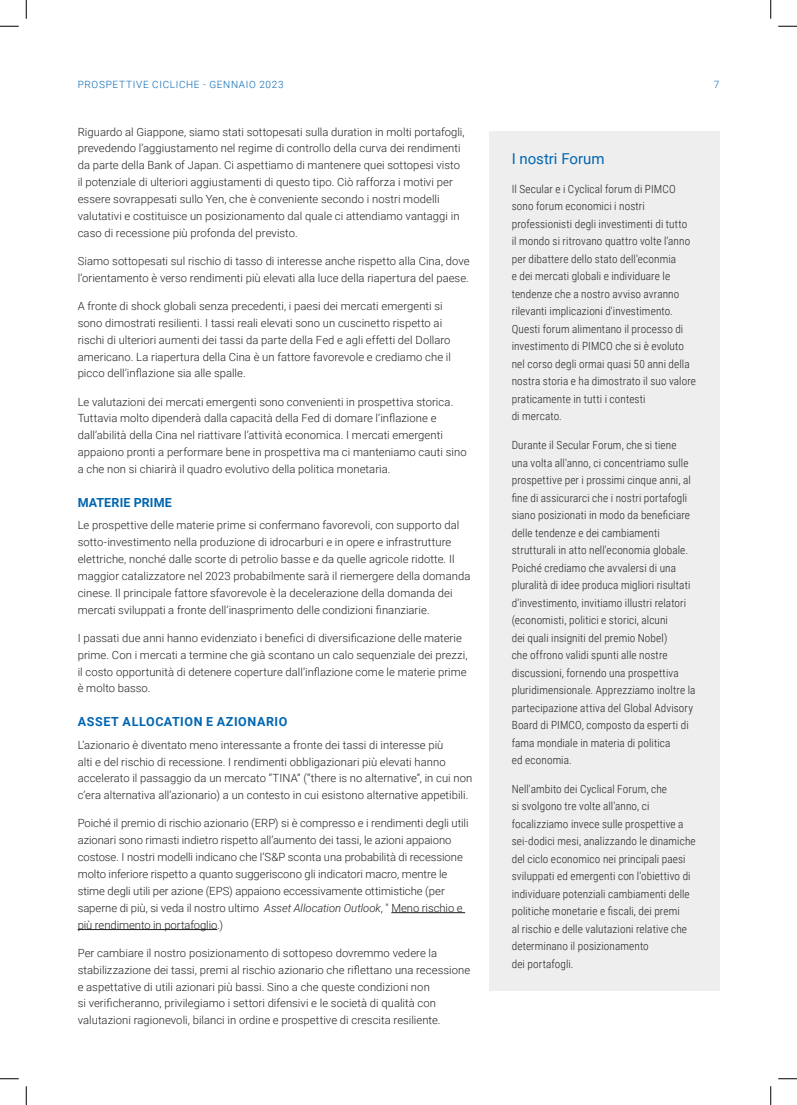
<style>
.page{position:relative;width:797px;height:1105px;background:#fff}
.page>*{position:absolute;margin:0;border:0;box-sizing:border-box;transform-origin:0 0}
.Callout_Body_Rob_R_1{font:15px "Roboto";color:#0165b1}
.Subhead_Rob_B_10_14{font:700 12.5px "Roboto";letter-spacing:.045em;color:#0165b1}
.Subhead_Rob_B_10_14-2{font:700 12.5px "Roboto";letter-spacing:.01em;color:#0165b1}
.Body_Copy_Rob_L_9_14{font:300 11.25px/16.9px "Roboto";letter-spacing:.005em;color:#231f20}
.Author_Title_Rob_L_8{font:300 11.25px/17.5px "Roboto Condensed";letter-spacing:.01em;color:#231f20}
.t1{font:300 10px "Roboto";letter-spacing:.065em;color:#0165b1}
.s1{font-style:italic}
</style>
<div class="page">
<hr style="left:391px;top:912px;width:74px;height:1px;background:#231f20">
<hr style="left:78px;top:929px;width:139px;height:1px;background:#231f20">
<div style="left:489px;top:131px;width:230px;height:859px;background:#eeeeef"></div>
<svg style="left:0;top:25px;width:19px;height:2px"></svg>
<svg style="left:778px;top:25px;width:19px;height:2px"></svg>
<svg style="left:0;top:1078px;width:19px;height:1px"></svg>
<svg style="left:778px;top:1078px;width:19px;height:1px"></svg>
<svg style="left:25px;top:0;width:2px;height:19px"></svg>
<svg style="left:25px;top:1086px;width:2px;height:19px"></svg>
<svg style="left:770px;top:0;width:1px;height:19px"></svg>
<svg style="left:770px;top:1086px;width:1px;height:19px"></svg>
<p class="t1" style="left:78px;top:77px;width:207px">PROSPETTIVE CICLICHE - GENNAIO 2023</p>
<p class="t1" style="left:713px;top:77px;width:7px">7</p>
<p class="Body_Copy_Rob_L_9_14" style="left:78px;top:123px;width:388px">Riguardo al Giappone, siamo stati sottopesati sulla duration in molti portafogli, prevedendo l’aggiustamento nel regime di controllo della curva dei rendimenti da parte della Bank of Japan. Ci aspettiamo di mantenere quei sottopesi visto il potenziale di ulteriori aggiustamenti di questo tipo. Ciò rafforza i motivi per essere sovrappesati sullo Yen, che è conveniente secondo i nostri modelli valutativi e costituisce un posizionamento dal quale ci attendiamo vantaggi in caso di recessione più profonda del previsto.</p>
<p class="Body_Copy_Rob_L_9_14" style="left:78px;top:252px;width:393px">Siamo sottopesati sul rischio di tasso di interesse anche rispetto alla Cina, dove l’orientamento è verso rendimenti più elevati alla luce della riapertura del paese.</p>
<p class="Body_Copy_Rob_L_9_14" style="left:78px;top:297px;width:375px">A fronte di shock globali senza precedenti, i paesi dei mercati emergenti si sono dimostrati resilienti. I tassi reali elevati sono un cuscinetto rispetto ai rischi di ulteriori aumenti dei tassi da parte della Fed e agli effetti del Dollaro americano. La riapertura della Cina è un fattore favorevole e crediamo che il picco dell’inflazione sia alle spalle.</p>
<p class="Body_Copy_Rob_L_9_14" style="left:78px;top:393px;width:390px">Le valutazioni dei mercati emergenti sono convenienti in prospettiva storica.<br>Tuttavia molto dipenderà dalla capacità della Fed di domare l’inflazione e dall’abilità della Cina nel riattivare l’attività economica. I mercati emergenti appaiono pronti a performare bene in prospettiva ma ci manteniamo cauti sino a che non si chiarirà il quadro evolutivo della politica monetaria.</p>
<p class="Subhead_Rob_B_10_14-2" style="left:78px;top:494px;width:96px">MATERIE PRIME</p>
<p class="Body_Copy_Rob_L_9_14" style="left:78px;top:516px;width:394px">Le prospettive delle materie prime si confermano favorevoli, con supporto dal sotto-investimento nella produzione di idrocarburi e in opere e infrastrutture elettriche, nonché dalle scorte di petrolio basse e da quelle agricole ridotte. Il maggior catalizzatore nel 2023 probabilmente sarà il riemergere della domanda cinese. Il principale fattore sfavorevole è la decelerazione della domanda dei mercati sviluppati a fronte dell’inasprimento delle condizioni finanziarie.</p>
<p class="Body_Copy_Rob_L_9_14" style="left:78px;top:629px;width:391px">I passati due anni hanno evidenziato i benefici di diversificazione delle materie prime. Con i mercati a termine che già scontano un calo sequenziale dei prezzi, il costo opportunità di detenere coperture dall’inflazione come le materie prime è molto basso.</p>
<p class="Subhead_Rob_B_10_14" style="left:78px;top:713px;width:211px">ASSET ALLOCATION E AZIONARIO</p>
<p class="Body_Copy_Rob_L_9_14" style="left:78px;top:736px;width:396px">L’azionario è diventato meno interessante a fronte dei tassi di interesse più<br>alti e del rischio di recessione. I rendimenti obbligazionari più elevati hanno accelerato il passaggio da un mercato “TINA” (“there is no alternative”, in cui non c’era alternativa all’azionario) a un contesto in cui esistono alternative appetibili.</p>
<p class="Body_Copy_Rob_L_9_14" style="left:78px;top:815px;width:392px">Poiché il premio di rischio azionario (ERP) si è compresso e i rendimenti degli utili azionari sono rimasti indietro rispetto all’aumento dei tassi, le azioni appaiono costose. I nostri modelli indicano che l’S&amp;P sconta una probabilità di recessione molto inferiore rispetto a quanto suggeriscono gli indicatori macro, mentre le stime degli utili per azione (EPS) appaiono eccessivamente ottimistiche (per saperne di più, si veda il nostro ultimo <span class="s1">Asset Allocation Outlook</span>, " Meno rischio e più rendimento in portafoglio.)</p>
<p class="Body_Copy_Rob_L_9_14" style="left:78px;top:944px;width:394px">Per cambiare il nostro posizionamento di sottopeso dovremmo vedere la stabilizzazione dei tassi, premi al rischio azionario che riflettano una recessione e aspettative di utili azionari più bassi. Sino a che queste condizioni non<br>si verificheranno, privilegiamo i settori difensivi e le società di qualità con valutazioni ragionevoli, bilanci in ordine e prospettive di crescita resiliente.</p>
<p class="Callout_Body_Rob_R_1" style="left:511px;top:148px;width:94px">I nostri Forum</p>
<p class="Author_Title_Rob_L_8" style="left:511px;top:180px;width:186px">Il Secular e i Cyclical forum di PIMCO sono forum economici i nostri professionisti degli investimenti di tutto<br>il mondo si ritrovano quattro volte l’anno per dibattere dello stato dell'econmia<br>e dei mercati globali e individuare le tendenze che a nostro avviso avranno rilevanti implicazioni d'investimento.<br>Questi forum alimentano il processo di investimento di PIMCO che si è evoluto nel corso degli ormai quasi 50 anni della nostra storia e ha dimostrato il suo valore praticamente in tutti i contesti<br>di mercato.</p>
<p class="Author_Title_Rob_L_8" style="left:511px;top:436px;width:185px">Durante il Secular Forum, che si tiene una volta all'anno, ci concentriamo sulle prospettive per i prossimi cinque anni, al fine di assicurarci che i nostri portafogli siano posizionati in modo da beneficiare delle tendenze e dei cambiamenti strutturali in atto nell'economia globale.<br>Poiché crediamo che avvalersi di una pluralità di idee produca migliori risultati d’investimento, invitiamo illustri relatori (economisti, politici e storici, alcuni<br>dei quali insigniti del premio Nobel)<br>che offrono validi spunti alle nostre discussioni, fornendo una prospettiva pluridimensionale. Apprezziamo inoltre la partecipazione attiva del Global Advisory Board di PIMCO, composto da esperti di fama mondiale in materia di politica<br>ed economia.</p>
<p class="Author_Title_Rob_L_8" style="left:511px;top:780px;width:185px">Nell'ambito dei Cyclical Forum, che<br>si svolgono tre volte all'anno, ci focalizziamo invece sulle prospettive a sei-dodici mesi, analizzando le dinamiche del ciclo economico nei principali paesi sviluppati ed emergenti con l'obiettivo di individuare potenziali cambiamenti delle politiche monetarie e fiscali, dei premi<br>al rischio e delle valutazioni relative che determinano il posizionamento<br>dei portafogli.</p>
</div>
